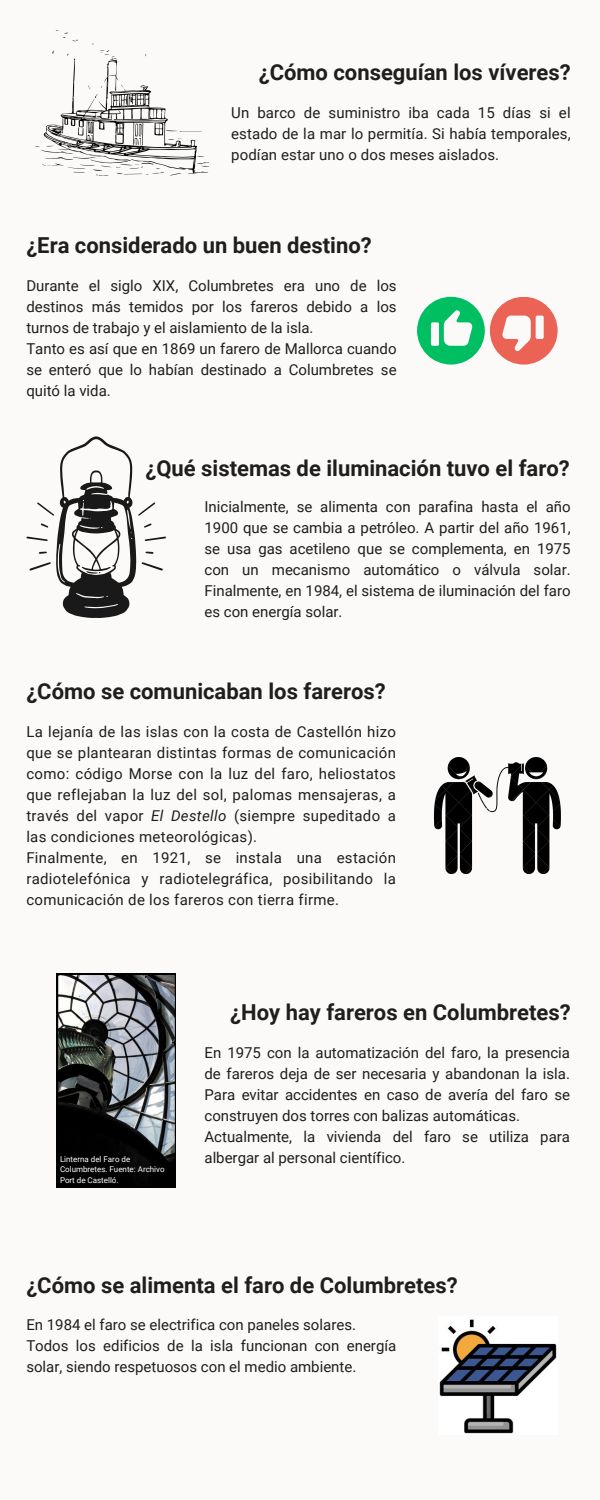
<style>
.page{position:relative;width:600px;height:1500px;background:#fcfaf8}
.page>*{position:absolute;margin:0;border:0;box-sizing:border-box;transform-origin:0 0}
.t1{font:700 22px "Roboto";color:#1e1e1e}
.t2{font:15px/21px "Roboto";color:#1e1e1e}
.t3{font:15px/21px "Roboto";letter-spacing:.02em;color:#1e1e1e}
.t4{font:8px/10.7px "Roboto";color:#fff}
.s1{font-style:italic}
</style>
<div class="page">
<img style="left:439px;top:1319px;width:118px;height:115px">
<svg style="left:26px;top:436px;width:140px;height:182px"></svg>
<svg style="left:417px;top:297px;width:141px;height:68px"></svg>
<img style="left:36px;top:30px;width:172px;height:146px">
<svg style="left:57px;top:974px;width:119px;height:214px;background:#4c4f51"></svg>
<img style="left:434px;top:757px;width:127px;height:117px">
<p class="t1" style="left:259px;top:59px;width:313px">¿Cómo conseguían los víveres?</p>
<p class="t2" style="left:231px;top:102px;width:341px;text-align:justify">Un barco de suministro iba cada 15 días si el estado de la mar lo permitía. Si había temporales, podían estar uno o dos meses aislados.</p>
<h2 class="t1" style="left:26px;top:233px;width:347px">¿Era considerado un buen destino?</h2>
<p class="t2" style="left:26px;top:275px;width:372px">Durante el siglo XIX, Columbretes era uno de los destinos más temidos por los fareros debido a los turnos de trabajo y el aislamiento de la isla.<br>Tanto es así que en 1869 un farero de Mallorca cuando se enteró que lo habían destinado a Columbretes se quitó la vida.</p>
<h1 class="t1" style="left:146px;top:456px;width:426px">¿Qué sistemas de iluminación tuvo el faro?</h1>
<h2 class="t2" style="left:205px;top:497px;width:368px;text-align:justify">Inicialmente, se alimenta con parafina hasta el año 1900 que se cambia a petróleo. A partir del año 1961, se usa gas acetileno que se complementa, en 1975 con un mecanismo automático o válvula solar.<br>Finalmente, en 1984, el sistema de iluminación del faro es con energía solar.</h2>
<h1 class="t1" style="left:26px;top:679px;width:361px">¿Cómo se comunicaban los fareros?</h1>
<h1 class="t3" style="left:26px;top:721px;width:371px">La lejanía de las islas con la costa de Castellón hizo que se plantearan distintas formas de comunicación como: código Morse con la luz del faro, heliostatos que reflejaban la luz del sol, palomas mensajeras, a través del vapor <span class="s1">El Destello</span> (siempre supeditado a las condiciones meteorológicas).<br>Finalmente, en 1921, se instala una estación radiotelefónica y radiotelegráfica, posibilitando la comunicación de los fareros con tierra firme.</h1>
<h2 class="t4" style="left:60px;top:1154px;width:106px">Linterna del Faro de<br>Columbretes. Fuente: Archivo<br>Port de Castelló.</h2>
<h2 class="t1" style="left:230px;top:1000px;width:342px">¿Hoy hay fareros en Columbretes?</h2>
<p class="t2" style="left:205px;top:1042px;width:367px">En 1975 con la automatización del faro, la presencia de fareros deja de ser necesaria y abandonan la isla.<br>Para evitar accidentes en caso de avería del faro se construyen dos torres con balizas automáticas.<br>Actualmente, la vivienda del faro se utiliza para albergar al personal científico.</p>
<p class="t1" style="left:26px;top:1273px;width:433px">¿Cómo se alimenta el faro de Columbretes?</p>
<h1 class="t2" style="left:26px;top:1315px;width:371px;line-height:20.7px">En 1984 el faro se electrifica con paneles solares.<br>Todos los edificios de la isla funcionan con energía solar, siendo respetuosos con el medio ambiente.</h1>
</div>
